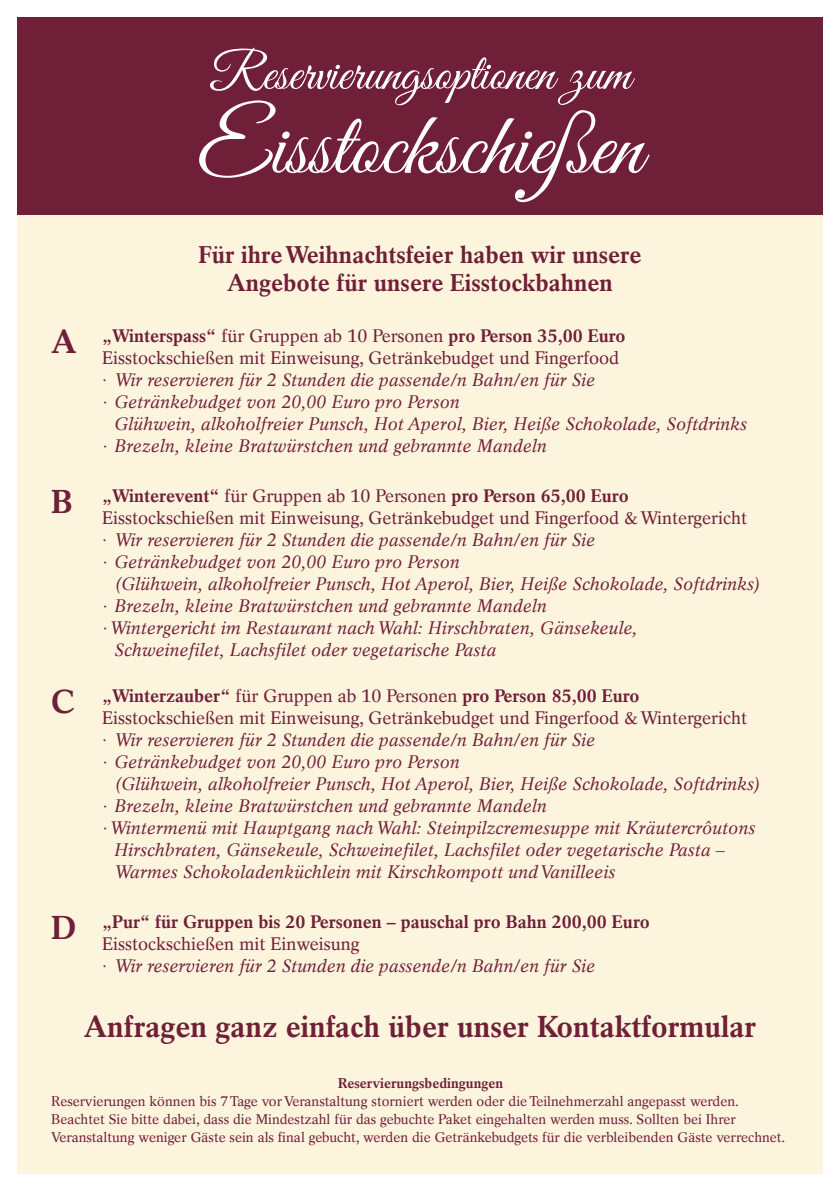
<style>
.page{position:relative;width:840px;height:1191px;background:#fff}
.page>*{position:absolute;margin:0;border:0;box-sizing:border-box;transform-origin:0 0}
.t1{font:90px "Great Vibes";color:#fff}
.t2{font:52.2px "Great Vibes";color:#fff}
.t3{font:700 32.8px "Rotation LT";color:#6f1f37}
.t4{font:700 30px "Rotation LT";color:#6f1f37}
.t5{font:700 24px/28px "Rotation LT";color:#6f1f37;text-align:center}
.t6{font:italic 18px/22px "Rotation LT";color:#6f1f37}
.t7{font:18px/22px "Rotation LT";color:#6f1f37}
.t8{font:700 18px "Rotation LT";color:#6f1f37}
.t9{font:14px/18px "Rotation LT";color:#6f1f37}
.t10{font:700 14px "Rotation LT";color:#6f1f37}
.s1{font-weight:700;font-style:normal}
.s2{font-style:normal}
.s3{font-weight:700}
.s4{font-style:italic}
</style>
<div class="page">
<div style="left:17px;top:17px;width:805px;height:198px;background:#6f1f37"></div>
<div style="left:17px;top:215px;width:805px;height:959px;background:#fdf4de"></div>
<h2 class="t2" style="left:209px;top:44px;width:423px">Reservierungsoptionen zum</h2>
<h1 class="t1" style="left:197px;top:96px;width:447px">Eisstockschießen</h1>
<h3 class="t3" style="left:51px;top:322px;width:27px">A</h3>
<h3 class="t3" style="left:51px;top:482px;width:23px">B</h3>
<h3 class="t3" style="left:51px;top:682px;width:25px">C</h3>
<h3 class="t3" style="left:51px;top:908px;width:27px">D</h3>
<h3 class="t5" style="left:198px;top:241px;width:444px">Für ihre Weihnachtsfeier haben wir unsere<br>Angebote für unsere Eisstockbahnen</h3>
<p class="t6" style="left:102px;top:325px;width:524px"><span class="s1">„Winterspass“</span> <span class="s2">für Gruppen ab 10 Personen</span> <span class="s1">pro Person 35,00 Euro </span><span class="s2">Eisstockschießen mit Einweisung, Getränkebudget und Fingerfood ·</span> Wir reservieren für 2 Stunden die passende/n Bahn/en für Sie<br>· Getränkebudget von 20,00 Euro pro Person</p>
<p class="t6" style="left:102px;top:413px;width:646px;text-indent:12px">Glühwein, alkoholfreier Punsch, Hot Aperol, Bier, Heiße Schokolade, Softdrinks · Brezeln, kleine Bratwürstchen und gebrannte Mandeln</p>
<p class="t7" style="left:102px;top:485px;width:646px"><span class="s3">„Winterevent“</span> für Gruppen ab 10 Personen <span class="s3">pro Person 65,00 Euro </span>Eisstockschießen mit Einweisung, Getränkebudget und Fingerfood &amp; Wintergericht · <span class="s4">Wir reservieren für 2 Stunden die passende/n Bahn/en für Sie<br>· Getränkebudget von 20,00 Euro pro Person</span></p>
<p class="t6" style="left:114px;top:573px;width:648px">(Glühwein, alkoholfreier Punsch, Hot Aperol, Bier, Heiße Schokolade, Softdrinks)</p>
<p class="t6" style="left:102px;top:595px;width:446px">· Brezeln, kleine Bratwürstchen und gebrannte Mandeln</p>
<p class="t6" style="left:102px;top:617px;width:536px">· Wintergericht im Restaurant nach Wahl: Hirschbraten, Gänsekeule,</p>
<p class="t6" style="left:114px;top:639px;width:383px">Schweinefilet, Lachsfilet oder vegetarische Pasta</p>
<p class="t7" style="left:102px;top:685px;width:646px"><span class="s3">„Winterzauber“</span> für Gruppen ab 10 Personen <span class="s3">pro Person 85,00 Euro </span>Eisstockschießen mit Einweisung, Getränkebudget und Fingerfood &amp; Wintergericht · <span class="s4">Wir reservieren für 2 Stunden die passende/n Bahn/en für Sie<br>· Getränkebudget von 20,00 Euro pro Person</span></p>
<p class="t6" style="left:114px;top:773px;width:648px">(Glühwein, alkoholfreier Punsch, Hot Aperol, Bier, Heiße Schokolade, Softdrinks)</p>
<p class="t6" style="left:102px;top:795px;width:446px">· Brezeln, kleine Bratwürstchen und gebrannte Mandeln</p>
<p class="t6" style="left:102px;top:817px;width:654px">· Wintermenü mit Hauptgang nach Wahl: Steinpilzcremesuppe mit Kräutercrôutons</p>
<p class="t6" style="left:114px;top:839px;width:612px">Hirschbraten, Gänsekeule, Schweinefilet, Lachsfilet oder vegetarische Pasta –</p>
<p class="t6" style="left:114px;top:861px;width:502px">Warmes Schokoladenküchlein mit Kirschkompott und Vanilleeis</p>
<p class="t8" style="left:102px;top:910px;width:549px">„Pur“ für Gruppen bis 20 Personen – pauschal pro Bahn 200,00 Euro</p>
<p class="t6" style="left:102px;top:932px;width:494px"><span class="s2">Eisstockschießen mit Einweisung<br>·</span> Wir reservieren für 2 Stunden die passende/n Bahn/en für Sie</p>
<h3 class="t4" style="left:84px;top:1009px;width:673px">Anfragen ganz einfach über unser Kontaktformular</h3>
<p class="t10" style="left:338px;top:1074px;width:166px">Reservierungsbedingungen</p>
<p class="t9" style="left:51px;top:1092px;width:735px">Reservierungen können bis 7 Tage vor Veranstaltung storniert werden oder die Teilnehmerzahl angepasst werden.<br>Beachtet Sie bitte dabei, dass die Mindestzahl für das gebuchte Paket eingehalten werden muss. Sollten bei Ihrer<br>Veranstaltung weniger Gäste sein als final gebucht, werden die Getränkebudgets für die verbleibenden Gäste verrechnet.</p>
</div>
